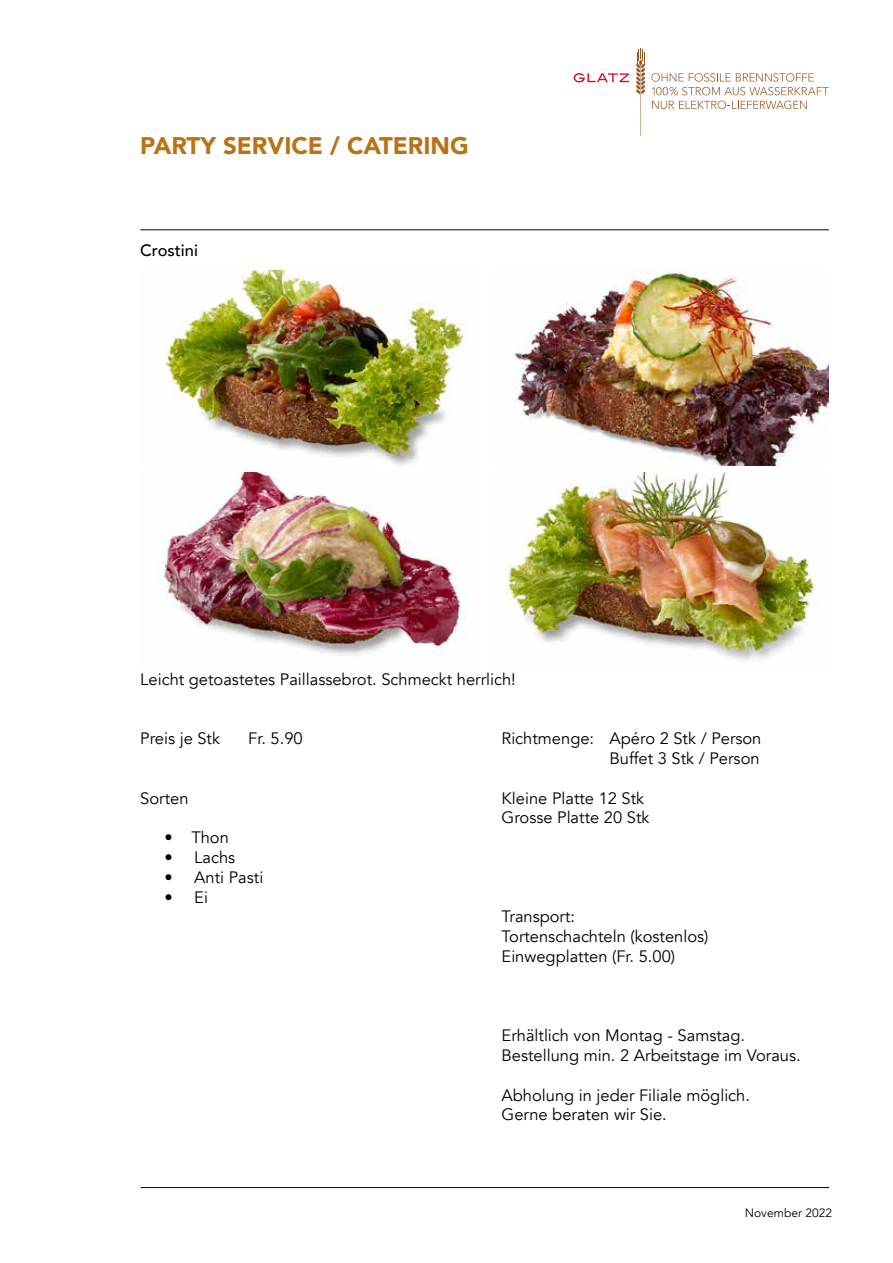
<style>
.page{position:relative;width:893px;height:1263px;background:#fff}
.page>*{position:absolute;margin:0;border:0;box-sizing:border-box;transform-origin:0 0}
.t1{font:900 24px "Avenir";color:#b87217}
.t2{font:16.5px/19.8px "Avenir";color:#000}
.t3{font:500 16.5px "Avenir";color:#000}
.t4{font:12px "Avenir";color:#000}
</style>
<div class="page">
<hr style="left:140px;top:230px;width:689px;height:1px;background:#000">
<hr style="left:141px;top:1187px;width:688px;height:1px;background:#000">
<img style="left:155px;top:270px;width:312px;height:196px">
<img style="left:505px;top:472px;width:312px;height:189px">
<img style="left:156px;top:472px;width:311px;height:186px">
<img style="left:514px;top:270px;width:315px;height:196px">
<svg style="left:651px;top:73px;width:178px;height:36px"></svg>
<svg style="left:574px;top:73px;width:55px;height:9px"></svg>
<svg style="left:636px;top:48px;width:9px;height:88px"></svg>
<h1 class="t1" style="left:140px;top:125px;width:330px">PARTY SERVICE / CATERING</h1>
<p class="t3" style="left:140px;top:236px;width:59px">Crostini</p>
<p class="t2" style="left:140px;top:669px;width:377px">Leicht getoastetes Paillassebrot. Schmeckt herrlich!</p>
<p class="t2" style="left:140px;top:729px;width:81px">Preis je Stk</p>
<p class="t2" style="left:248px;top:729px;width:56px">Fr. 5.90</p>
<p class="t2" style="left:140px;top:788px;width:50px">Sorten</p>
<p class="t2" style="left:164px;top:828px;width:66px">• Thon</p>
<p class="t2" style="left:164px;top:848px;width:72px">• Lachs</p>
<p class="t2" style="left:164px;top:867px;width:100px">• Anti Pasti</p>
<p class="t2" style="left:164px;top:887px;width:45px">• Ei</p>
<p class="t2" style="left:502px;top:729px;width:261px;text-align:right">Richtmenge: Apéro 2 Stk / Person<br>Buffet 3 Stk / Person</p>
<p class="t2" style="left:502px;top:788px;width:149px">Kleine Platte 12 Stk<br>Grosse Platte 20 Stk</p>
<p class="t2" style="left:502px;top:907px;width:208px">Transport:<br>Tortenschachteln (kostenlos)<br>Einwegplatten (Fr. 5.00)</p>
<p class="t2" style="left:502px;top:1026px;width:301px">Erhältlich von Montag - Samstag.<br>Bestellung min. 2 Arbeitstage im Voraus.</p>
<p class="t2" style="left:502px;top:1085px;width:250px">Abholung in jeder Filiale möglich.<br>Gerne beraten wir Sie.</p>
<p class="t4" style="left:745px;top:1205px;width:89px">November 2022</p>
</div>
